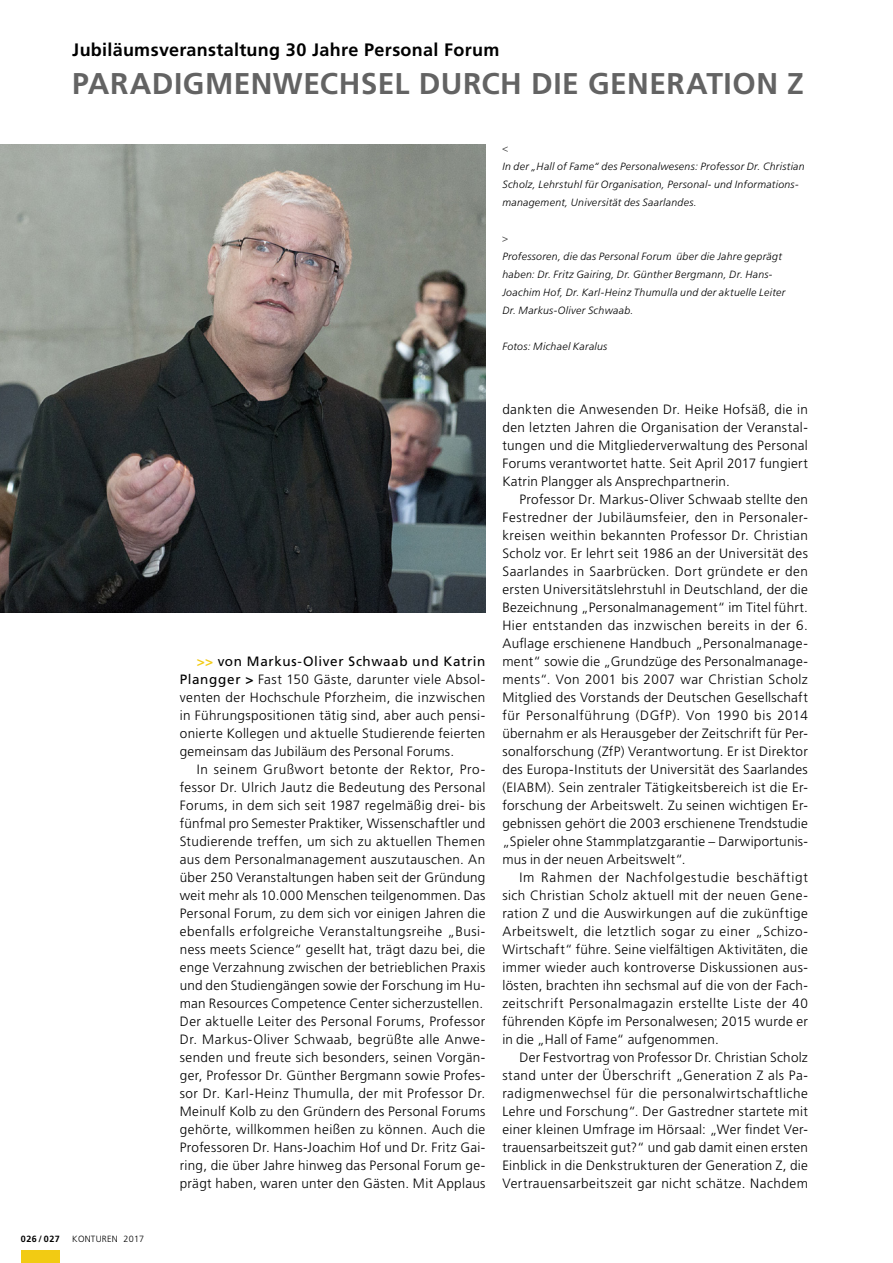
<style>
.page{position:relative;width:893px;height:1263px;background:#fff}
.page>*{position:absolute;margin:0;border:0;box-sizing:border-box;transform-origin:0 0}
.t1{font:700 30px "Frutiger LT";letter-spacing:.015em;color:#636363}
.t2{font:700 18px "Frutiger LT";letter-spacing:.015em;color:#000}
.t3{font:300 13.5px/18px "Frutiger LT";letter-spacing:.025em;color:#000;text-align:justify}
.t4{font:italic 300 10.5px/18px "Frutiger LT";letter-spacing:.03em;color:#000}
.t5{font:300 9px "Frutiger LT";letter-spacing:.025em;color:#000}
.t6{font:700 9px "Frutiger LT";letter-spacing:.05em;color:#000}
.s1{font-weight:700;color:#f2cb13}
.s2{font-weight:400}
.s3{font-weight:700}
</style>
<div class="page">
<div style="left:21px;top:1250px;width:39px;height:13px;background:#f2cb13"></div>
<img style="left:0;top:144px;width:485px;height:468px">
<svg style="left:502px;top:146px;width:6px;height:6px"></svg>
<svg style="left:502px;top:236px;width:6px;height:6px"></svg>
<h2 class="t2" style="left:72px;top:39px;width:429px">Jubiläumsveranstaltung 30 Jahre Personal Forum</h2>
<h1 class="t1" style="left:72px;top:65px;width:733px">PARADIGMENWECHSEL DURCH DIE GENERATION Z</h1>
<p class="t4" style="left:502px;top:157px;width:304px">In der „Hall of Fame“ des Personalwesens: Professor Dr. Christian<br>Scholz, Lehrstuhl für Organisation, Personal- und Informations&shy;management, Universität des Saarlandes.</p>
<p class="t6" style="left:21px;top:1234px;width:40px">026 / 027</p>
<p class="t5" style="left:72px;top:1234px;width:73px">KONTUREN 2017</p>
<p class="t4" style="left:502px;top:247px;width:284px">Professoren, die das Personal Forum über die Jahre geprägt haben: Dr. Fritz Gairing, Dr. Günther Bergmann, Dr. Hans-Joachim Hof, Dr. Karl-Heinz Thumulla und der aktuelle Leiter Dr. Markus-Oliver Schwaab.</p>
<p class="t4" style="left:502px;top:337px;width:107px">Fotos: Michael Karalus</p>
<p class="t3" style="left:180px;top:653px;width:307px;text-indent:17px"><span class="s1">&gt;&gt;</span> <span class="s2">von Markus-Oliver Schwaab und Katrin Plangger</span> <span class="s3">&gt;</span> Fast 150 Gäste, darunter viele Absol&shy;venten der Hochschule Pforzheim, die inzwischen in Führungspositionen tätig sind, aber auch pensi&shy;onierte Kollegen und aktuelle Studierende feierten gemeinsam das Jubiläum des Personal Forums.</p>
<p class="t3" style="left:180px;top:760px;width:307px;text-align:left;text-indent:17px">In seinem Grußwort betonte der Rektor, Pro&shy;fessor Dr. Ulrich Jautz die Bedeutung des Personal Forums, in dem sich seit 1987 regelmäßig drei- bis fünfmal pro Semester Praktiker, Wissenschaftler und Studierende treffen, um sich zu aktuellen Themen aus dem Personalmanagement auszutauschen. An über 250 Veranstaltungen haben seit der Gründung weit mehr als 10.000 Menschen teilgenommen. Das Personal Forum, zu dem sich vor einigen Jahren die ebenfalls erfolgreiche Veranstaltungsreihe „Busi&shy;ness meets Science“ gesellt hat, trägt dazu bei, die enge Verzahnung zwischen der betrieblichen Praxis und den Studiengängen sowie der Forschung im Hu&shy;man Resources Competence Center sicherzustellen.<br>Der aktuelle Leiter des Personal Forums, Professor Dr. Markus-Oliver Schwaab, begrüßte alle Anwe&shy;senden und freute sich besonders, seinen Vorgän&shy;ger, Professor Dr. Günther Bergmann sowie Profes&shy;sor Dr. Karl-Heinz Thumulla, der mit Professor Dr.<br>Meinulf Kolb zu den Gründern des Personal Forums gehörte, willkommen heißen zu können. Auch die Professoren Dr. Hans-Joachim Hof und Dr. Fritz Gai&shy;ring, die über Jahre hinweg das Personal Forum ge&shy;prägt haben, waren unter den Gästen. Mit Applaus</p>
<p class="t3" style="left:502px;top:400px;width:307px">dankten die Anwesenden Dr. Heike Hofsäß, die in den letzten Jahren die Organisation der Veranstal&shy;tungen und die Mitgliederverwaltung des Personal Forums verantwortet hatte. Seit April 2017 fungiert Katrin Plangger als Ansprechpartnerin.</p>
<p class="t3" style="left:502px;top:490px;width:307px;text-indent:17px">Professor Dr. Markus-Oliver Schwaab stellte den Festredner der Jubiläumsfeier, den in Personaler&shy;kreisen weithin bekannten Professor Dr. Christian Scholz vor. Er lehrt seit 1986 an der Universität des Saarlandes in Saarbrücken. Dort gründete er den ersten Universitätslehrstuhl in Deutschland, der die Bezeichnung „Personalmanagement“ im Titel führt.<br>Hier entstanden das inzwischen bereits in der 6.<br>Auflage erschienene Handbuch „Personalmanage&shy;ment“ sowie die „Grundzüge des Personalmanage&shy;ments“. Von 2001 bis 2007 war Christian Scholz Mitglied des Vorstands der Deutschen Gesellschaft für Personalführung (DGfP). Von 1990 bis 2014 übernahm er als Herausgeber der Zeitschrift für Per&shy;sonalforschung (ZfP) Verantwortung. Er ist Direktor des Europa-Instituts der Universität des Saarlandes (EIABM). Sein zentraler Tätigkeitsbereich ist die Er&shy;forschung der Arbeitswelt. Zu seinen wichtigen Er&shy;gebnissen gehört die 2003 erschienene Trendstudie „Spieler ohne Stammplatzgarantie – Darwiportunis&shy;mus in der neuen Arbeitswelt“.</p>
<p class="t3" style="left:502px;top:868px;width:307px;text-indent:17px">Im Rahmen der Nachfolgestudie beschäftigt sich Christian Scholz aktuell mit der neuen Gene&shy;ration Z und die Auswirkungen auf die zukünftige Arbeitswelt, die letztlich sogar zu einer „Schizo-Wirtschaft“ führe. Seine vielfältigen Aktivitäten, die immer wieder auch kontroverse Diskussionen aus&shy;lösten, brachten ihn sechsmal auf die von der Fach&shy;zeitschrift Personalmagazin erstellte Liste der 40 führenden Köpfe im Personalwesen; 2015 wurde er in die „Hall of Fame“ aufgenommen.</p>
<p class="t3" style="left:502px;top:1048px;width:307px;text-indent:17px">Der Festvortrag von Professor Dr. Christian Scholz stand unter der Überschrift „Generation Z als Pa&shy;radigmenwechsel für die personalwirtschaftliche Lehre und Forschung“. Der Gastredner startete mit einer kleinen Umfrage im Hörsaal: „Wer findet Ver&shy;trauensarbeitszeit gut?“ und gab damit einen ersten Einblick in die Denkstrukturen der Generation Z, die Vertrauensarbeitszeit gar nicht schätze. Nachdem</p>
</div>
